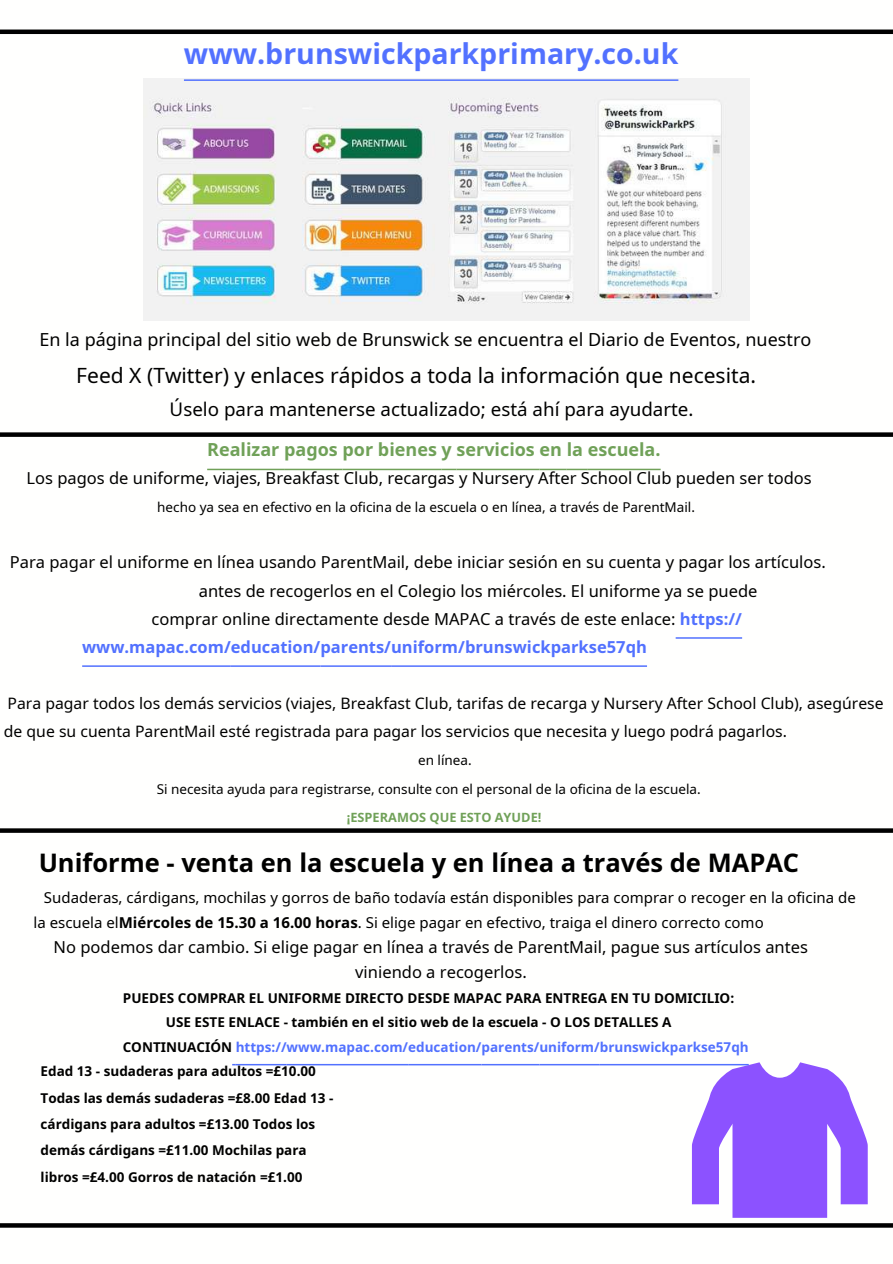
<style>
.page{position:relative;width:893px;height:1264px;background:#fff}
.page>*{position:absolute;margin:0;border:0;box-sizing:border-box;transform-origin:0 0}
.t1{font:700 28.5px "Noto Sans";color:#5271ff}
.t2{font:700 25.5px "Noto Sans";color:#000}
.t3{font:21px "Noto Sans";color:#000}
.t4{font:18.75px "Noto Sans";color:#000}
.t5{font:18px "Noto Sans";color:#000}
.t6{font:700 18px "Noto Sans";color:#70a158}
.t7{font:16.5px/24.8px "Noto Sans";color:#000}
.t8{font:700 16.5px "Noto Sans";color:#5271ff}
.t9{font:15.75px/28.2px "Noto Sans";color:#000}
.t10{font:15px/24.8px "Noto Sans";color:#000}
.t11{font:700 13.5px/26.4px "Noto Sans";color:#000}
.t12{font:13.5px/28px "Noto Sans";color:#000}
.t13{font:700 13.5px "Noto Sans";color:#5271ff}
.t14{font:700 12.75px "Noto Sans";color:#70a158}
.s1{font-weight:700;color:#5271ff}
.s2{font-weight:700}
.s3{color:#000}
</style>
<div class="page">
<img style="left:144px;top:78px;width:605px;height:242px">
<div style="left:0;top:432px;width:892px;height:5px;background:#000"></div>
<svg style="left:0;top:828px;width:892px;height:4px;background:#151515"></svg>
<hr style="left:0;top:30px;width:892px;height:4px;background:#000">
<svg style="left:692px;top:1062px;width:175px;height:155px"></svg>
<svg style="left:0;top:1223px;width:892px;height:4px;background:#0c0c0c"></svg>
<hr style="left:184px;top:79px;width:494px;height:2px;background:#5271ff">
<hr style="left:207px;top:468px;width:77px;height:2px;background:#70a158">
<hr style="left:284px;top:468px;width:58px;height:2px;background:#70a158">
<hr style="left:342px;top:468px;width:36px;height:2px;background:#70a158">
<hr style="left:378px;top:468px;width:63px;height:2px;background:#70a158">
<svg style="left:441px;top:468px;width:15px;height:2px"></svg>
<hr style="left:456px;top:468px;width:83px;height:2px;background:#70a158">
<hr style="left:539px;top:468px;width:27px;height:2px;background:#70a158">
<hr style="left:566px;top:468px;width:21px;height:2px;background:#70a158">
<hr style="left:587px;top:468px;width:73px;height:2px;background:#70a158">
<hr style="left:680px;top:637px;width:62px;height:1px;background:#5271ff">
<hr style="left:82px;top:665px;width:149px;height:2px;background:#5271ff">
<hr style="left:231px;top:665px;width:89px;height:2px;background:#5271ff">
<hr style="left:320px;top:665px;width:71px;height:2px;background:#5271ff">
<hr style="left:391px;top:665px;width:74px;height:2px;background:#5271ff">
<hr style="left:465px;top:665px;width:182px;height:2px;background:#5271ff">
<hr style="left:236px;top:1063px;width:50px;height:2px;background:#5271ff">
<hr style="left:286px;top:1063px;width:122px;height:2px;background:#5271ff">
<hr style="left:408px;top:1063px;width:73px;height:2px;background:#5271ff">
<hr style="left:481px;top:1063px;width:58px;height:2px;background:#5271ff">
<hr style="left:539px;top:1063px;width:60px;height:2px;background:#5271ff">
<hr style="left:599px;top:1063px;width:149px;height:2px;background:#5271ff">
<h1 class="t1" style="left:184px;top:34px;width:496px">www.brunswickparkprimary.co.uk</h1>
<p class="t5" style="left:39px;top:327px;width:773px">En la página principal del sitio web de Brunswick se encuentra el Diario de Eventos, nuestro</p>
<p class="t3" style="left:76px;top:361px;width:681px">Feed X (Twitter) y enlaces rápidos a toda la información que necesita.</p>
<p class="t4" style="left:170px;top:396px;width:525px">Úselo para mantenerse actualizado; está ahí para ayudarte.</p>
<p class="t6" style="left:207px;top:436px;width:455px">Realizar pagos por bienes y servicios en la escuela.</p>
<p class="t7" style="left:27px;top:465px;width:786px">Los pagos de uniforme, viajes, Breakfast Club, recargas y Nursery After School Club pueden ser todos</p>
<p class="t12" style="left:157px;top:493px;width:539px">hecho ya sea en efectivo en la oficina de la escuela o en línea, a través de ParentMail.</p>
<p class="t7" style="left:10px;top:549px;width:817px">Para pagar el uniforme en línea usando ParentMail, debe iniciar sesión en su cuenta y pagar los artículos.</p>
<p class="t7" style="left:199px;top:578px;width:560px">antes de recogerlos en el Colegio los miércoles. El uniforme ya se puede</p>
<p class="t7" style="left:151px;top:606px;width:592px">comprar online directamente desde MAPAC a través de este enlace: <span class="s1">https://</span></p>
<p class="t8" style="left:82px;top:635px;width:566px">www.mapac.com/education/parents/uniform/brunswickparkse57qh</p>
<p class="t9" style="left:4px;top:689px;width:881px">Para pagar todos los demás servicios (viajes, Breakfast Club, tarifas de recarga y Nursery After School Club), asegúrese de que su cuenta ParentMail esté registrada para pagar los servicios que necesita y luego podrá pagarlos.</p>
<p class="t12" style="left:157px;top:746px;width:545px;text-indent:261px">en línea.<br>Si necesita ayuda para registrarse, consulte con el personal de la oficina de la escuela.</p>
<p class="t14" style="left:347px;top:808px;width:196px">¡ESPERAMOS QUE ESTO AYUDE!</p>
<h2 class="t2" style="left:39px;top:844px;width:762px">Uniforme - venta en la escuela y en línea a través de MAPAC</h2>
<p class="t10" style="left:33px;top:885px;width:823px;text-indent:10px">Sudaderas, cárdigans, mochilas y gorros de baño todavía están disponibles para comprar o recoger en la oficina de la escuela el<span class="s2">Miércoles de 15.30 a 16.00 horas</span>. Si elige pagar en efectivo, traiga el dinero correcto como</p>
<p class="t7" style="left:355px;top:934px;width:454px;text-indent:-301px">No podemos dar cambio. Si elige pagar en línea a través de ParentMail, pague sus artículos antes viniendo a recogerlos.</p>
<p class="t11" style="left:123px;top:984px;width:612px">PUEDES COMPRAR EL UNIFORME DIRECTO DESDE MAPAC PARA ENTREGA EN TU DOMICILIO:</p>
<p class="t11" style="left:166px;top:1008px;width:507px">USE ESTE ENLACE - también en el sitio web de la escuela - O LOS DETALLES A</p>
<p class="t13" style="left:123px;top:1037px;width:627px"><span class="s3">CONTINUACIÓN</span> https://www.mapac.com/education/parents/uniform/brunswickparkse57qh</p>
<p class="t11" style="left:41px;top:1057px;width:277px">Edad 13 - sudaderas para adultos =£10.00</p>
<p class="t11" style="left:41px;top:1084px;width:294px">Todas las demás sudaderas =£8.00 Edad 13 - cárdigans para adultos =£13.00 Todos los demás cárdigans =£11.00 Mochilas para libros =£4.00 Gorros de natación =£1.00</p>
</div>
